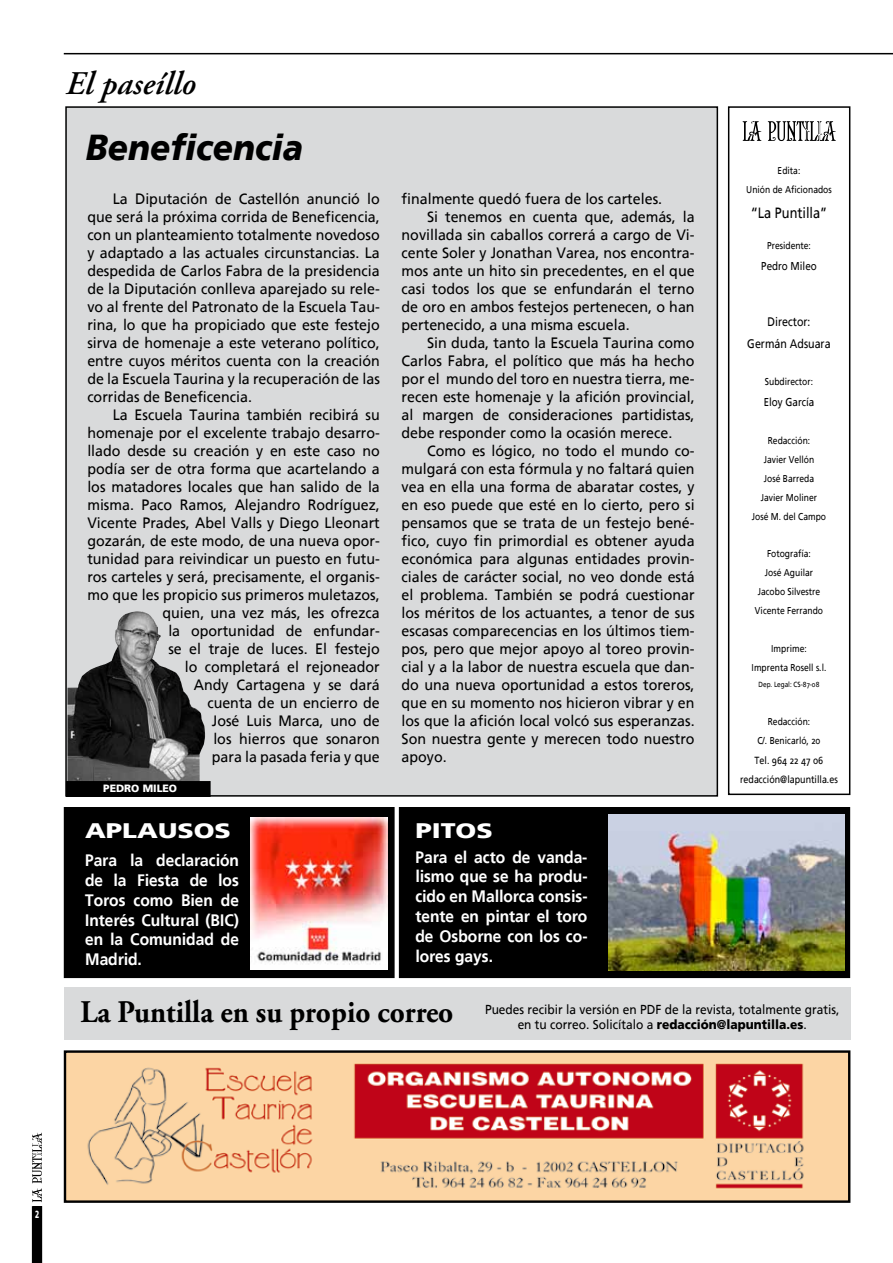
<style>
.page{position:relative;width:893px;height:1263px;background:#fff}
.page>*{position:absolute;margin:0;border:0;box-sizing:border-box;transform-origin:0 0}
.t1{font:italic 900 36px "Frutiger";color:#000;scale:.92 1}
.t2{font:italic 600 33px "Adobe Garamond Pro";color:#000}
.t3{font:700 31.5px "Adobe Garamond Pro";color:#000;scale:.93 1}
.t4{font:900 21px "Frutiger";color:#fff;scale:1.28 1}
.t5{font:700 16.5px/19.8px "Frutiger Linotype";color:#fff;text-align:justify;scale:.94 1}
.t6{font:15px/18px "Frutiger";color:#000;text-align:justify;scale:.95 1}
.t7{font:14.85px "Frutiger Linotype";color:#000;scale:.86 1}
.t8{font:13.05px/15.6px "Frutiger";color:#000;text-align:center;scale:.92 1}
.t9{font:12.3px/21.9px "Frutiger Linotype";color:#000;text-align:center;scale:.86 1}
.t10{font:11.4px "Frutiger Linotype";color:#000;scale:.86 1}
.t11{font:900 10.5px "Frutiger";color:#fff}
.t12{font:900 10.5px "Frutiger";color:#fff;scale:.65 1}
.t13{font:10.35px/19.5px "Frutiger Linotype";color:#000;text-align:center;scale:.86 1}
.t14{font:9.9px/18.9px "Frutiger Linotype";color:#000;text-align:center;scale:.86 1}
.t15{font:7.35px "Frutiger Linotype";color:#000;scale:.86 1}
.s1{font-weight:900}
</style>
<div class="page">
<hr style="left:64px;top:53px;width:829px;height:1px;background:#000">
<svg style="left:31px;top:1132px;width:12px;height:131px"></svg>
<div style="left:66px;top:107px;width:651px;height:689px;background:#d9dadb"></div>
<div style="left:728px;top:106px;width:122px;height:689px;border:2px solid #000"></div>
<svg style="left:741px;top:108px;width:96px;height:33px"></svg>
<svg style="left:68px;top:611px;width:137px;height:170px"></svg>
<div style="left:67px;top:782px;width:143px;height:14px;background:#000"></div>
<div style="left:66px;top:781px;width:145px;height:16px;border:2px solid #000"></div>
<div style="left:64px;top:988px;width:786px;height:52px;background:#d9dadb"></div>
<img style="left:67px;top:1053px;width:780px;height:147px">
<div style="left:64px;top:1050px;width:786px;height:153px;border:2px solid #000"></div>
<div style="left:65px;top:808px;width:329px;height:169px;background:#000"></div>
<div style="left:64px;top:807px;width:331px;height:171px;border:2px solid #000"></div>
<div style="left:400px;top:808px;width:449px;height:169px;background:#000"></div>
<div style="left:399px;top:807px;width:451px;height:171px;border:2px solid #000"></div>
<img style="left:608px;top:814px;width:237px;height:156px">
<img style="left:251px;top:817px;width:136px;height:152px">
<h2 class="t2" style="left:66px;top:65px;width:131px">El paseíllo</h2>
<h1 class="t1" style="left:86px;top:126px;width:237px">Beneficencia</h1>
<p class="t6" style="left:87px;top:190px;width:309px;text-indent:26px">La Diputación de Castellón anunció lo que será la próxima corrida de Beneficencia, con un planteamiento totalmente novedoso y adaptado a las actuales circunstancias. La despedida de Carlos Fabra de la presidencia de la Diputación conlleva aparejado su rele&shy;vo al frente del Patronato de la Escuela Tau&shy;rina, lo que ha propiciado que este festejo sirva de homenaje a este veterano político, entre cuyos méritos cuenta con la creación de la Escuela Taurina y la recuperación de las corridas de Beneficencia.</p>
<p class="t6" style="left:87px;top:406px;width:309px;text-align:right">La Escuela Taurina también recibirá su homenaje por el excelente trabajo desarro&shy;llado desde su creación y en este caso no podía ser de otra forma que acartelando a los matadores locales que han salido de la misma. Paco Ramos, Alejandro Rodríguez, Vicente Prades, Abel Valls y Diego Lleonart gozarán, de este modo, de una nueva opor&shy;tunidad para reivindicar un puesto en futu&shy;ros carteles y será, precisamente, el organis&shy;mo que les propicio sus primeros muletazos, quien, una vez más, les ofrezca<br>la oportunidad de enfundar-<br>se el traje de luces. El festejo<br>lo completará el rejoneador<br>Andy Cartagena y se dará<br>cuenta de un encierro de<br>José Luis Marca, uno de<br>los hierros que sonaron<br>para la pasada feria y que</p>
<p class="t11" style="left:103px;top:782px;width:75px">PEDRO MILEO</p>
<p class="t6" style="left:402px;top:190px;width:276px">finalmente quedó fuera de los carteles.</p>
<p class="t6" style="left:427px;top:208px;width:283px">Si tenemos en cuenta que, además, la</p>
<p class="t6" style="left:402px;top:226px;width:310px">novillada sin caballos correrá a cargo de Vi-</p>
<p class="t6" style="left:402px;top:244px;width:310px">cente Soler y Jonathan Varea, nos encontra-</p>
<p class="t6" style="left:402px;top:262px;width:310px">mos ante un hito sin precedentes, en el que</p>
<p class="t6" style="left:402px;top:280px;width:310px">casi todos los que se enfundarán el terno</p>
<p class="t6" style="left:402px;top:298px;width:310px">de oro en ambos festejos pertenecen, o han</p>
<p class="t6" style="left:402px;top:316px;width:242px">pertenecido, a una misma escuela.</p>
<p class="t6" style="left:427px;top:334px;width:283px">Sin duda, tanto la Escuela Taurina como</p>
<p class="t6" style="left:402px;top:352px;width:310px">Carlos Fabra, el político que más ha hecho</p>
<p class="t6" style="left:402px;top:370px;width:310px">por el mundo del toro en nuestra tierra, me-</p>
<p class="t6" style="left:402px;top:388px;width:310px">recen este homenaje y la afición provincial,</p>
<p class="t6" style="left:402px;top:406px;width:310px">al margen de consideraciones partidistas,</p>
<p class="t6" style="left:402px;top:424px;width:287px">debe responder como la ocasión merece.</p>
<p class="t6" style="left:427px;top:442px;width:283px">Como es lógico, no todo el mundo co-</p>
<p class="t6" style="left:402px;top:460px;width:310px">mulgará con esta fórmula y no faltará quien</p>
<p class="t6" style="left:402px;top:478px;width:310px">vea en ella una forma de abaratar costes, y</p>
<p class="t6" style="left:402px;top:496px;width:310px">en eso puede que esté en lo cierto, pero si</p>
<p class="t6" style="left:402px;top:514px;width:310px">pensamos que se trata de un festejo bené-</p>
<p class="t6" style="left:402px;top:532px;width:310px">fico, cuyo fin primordial es obtener ayuda</p>
<p class="t6" style="left:402px;top:550px;width:310px">económica para algunas entidades provin-</p>
<p class="t6" style="left:402px;top:568px;width:310px">ciales de carácter social, no veo donde está</p>
<p class="t6" style="left:402px;top:586px;width:310px">el problema. También se podrá cuestionar</p>
<p class="t6" style="left:402px;top:604px;width:310px">los méritos de los actuantes, a tenor de sus</p>
<p class="t6" style="left:402px;top:622px;width:310px">escasas comparecencias en los últimos tiem-</p>
<p class="t6" style="left:402px;top:640px;width:310px">pos, pero que mejor apoyo al toreo provin-</p>
<p class="t6" style="left:402px;top:658px;width:310px">cial y a la labor de nuestra escuela que dan-</p>
<p class="t6" style="left:402px;top:676px;width:310px">do una nueva oportunidad a estos toreros,</p>
<p class="t6" style="left:402px;top:694px;width:310px">que en su momento nos hicieron vibrar y en</p>
<p class="t6" style="left:402px;top:712px;width:310px">los que la afición local volcó sus esperanzas.</p>
<p class="t6" style="left:402px;top:730px;width:310px">Son nuestra gente y merecen todo nuestro</p>
<p class="t6" style="left:402px;top:748px;width:49px">apoyo.</p>
<h3 class="t4" style="left:85px;top:818px;width:115px">APLAUSOS</h3>
<h3 class="t4" style="left:415px;top:818px;width:62px">PITOS</h3>
<p class="t5" style="left:85px;top:850px;width:165px">Para la declaración de la Fiesta de los Toros como Bien de Interés Cultural (BIC) en la Comunidad de Madrid.</p>
<p class="t5" style="left:415px;top:847px;width:185px">Para el acto de vanda&shy;lismo que se ha produ&shy;cido en Mallorca consis&shy;tente en pintar el toro de Osborne con los co&shy;lores gays.</p>
<p class="t14" style="left:746px;top:161px;width:101px">Edita:<br>Unión de Aficionados</p>
<p class="t7" style="left:751px;top:204px;width:91px">“La Puntilla”</p>
<p class="t14" style="left:767px;top:236px;width:53px">Presidente:</p>
<p class="t10" style="left:761px;top:259px;width:66px">Pedro Mileo</p>
<p class="t9" style="left:747px;top:310px;width:98px">Director:<br>Germán Adsuara</p>
<p class="t14" style="left:765px;top:372px;width:58px">Subdirector:</p>
<p class="t10" style="left:764px;top:395px;width:60px">Eloy García</p>
<p class="t14" style="left:752px;top:431px;width:88px">Redacción:<br>Javier Vellón<br>José Barreda<br>Javier Moliner<br>José M. del Campo</p>
<p class="t14" style="left:755px;top:544px;width:81px">Fotografía:<br>José Aguilar<br>Jacobo Silvestre<br>Vicente Ferrando</p>
<p class="t14" style="left:752px;top:639px;width:88px">Imprime:<br>Imprenta Rosell s.l.</p>
<p class="t15" style="left:758px;top:680px;width:72px">Dep. Legal: CS-87-08</p>
<p class="t14" style="left:757px;top:711px;width:75px;line-height:19.5px">Redacción:<br>C/. Benicarló, 20</p>
<p class="t13" style="left:740px;top:750px;width:115px">Tel. 964 22 47 06 redacción@lapuntilla.es</p>
<h3 class="t3" style="left:80px;top:994px;width:403px">La Puntilla en su propio correo</h3>
<p class="t8" style="left:485px;top:1001px;width:387px">Puedes recibir la versión en PDF de la revista, totalmente gratis, en tu correo. Solicítalo a <span class="s1">redacción@lapuntilla.es</span>.</p>
<p class="t12" style="left:35px;top:1207px;width:8px">2</p>
</div>
